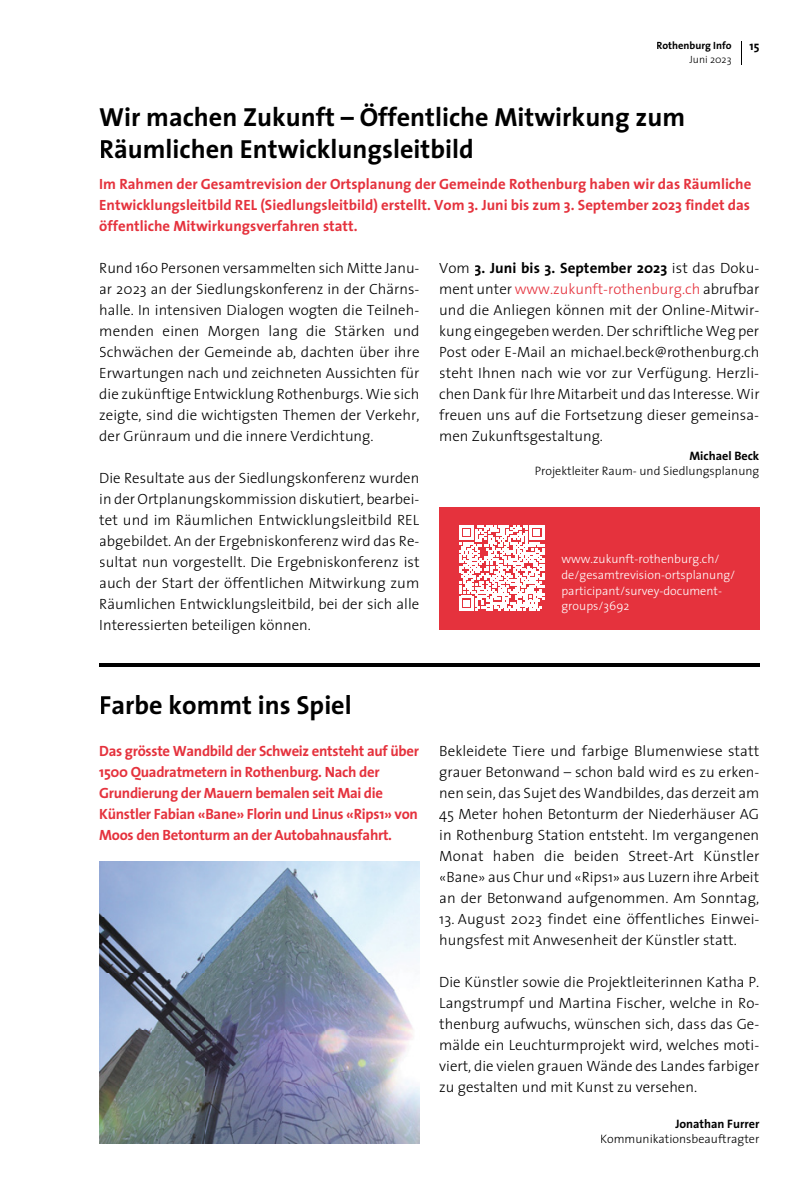
<style>
.page{position:relative;width:809px;height:1191px;background:#fff}
.page>*{position:absolute;margin:0;border:0;box-sizing:border-box;transform-origin:0 0}
.t1{font:700 26.25px/31.5px "The Sans";color:#000}
.t2{font:300 14.88px/21px "The Sans";color:#000;text-align:justify}
.t3{font:700 14.88px/21px "The Sans";letter-spacing:-.02em;color:#e5323d}
.t4{font:300 12.25px/15.8px "The Sans";color:#fff}
.t5{font:300 12.25px "The Sans";color:#000}
.t6{font:700 12.25px "The Sans";color:#000}
.t7{font:700 10.5px "The Sans";color:#000}
.t8{font:300 10.5px "The Sans";color:#000}
.s1{font-weight:700}
.s2{color:#e5323d}
</style>
<div class="page">
<img style="left:99px;top:861px;width:320px;height:282px">
<div style="left:439px;top:507px;width:320px;height:123px;background:#e5323d"></div>
<svg style="left:459px;top:525px;width:85px;height:85px"></svg>
<hr style="left:99px;top:663px;width:660px;height:4px;background:#000">
<p class="t7" style="left:656px;top:37px;width:77px">Rothenburg Info</p>
<p class="t8" style="left:689px;top:51px;width:44px">Juni 2023</p>
<p class="t6" style="left:749px;top:36px;width:11px">15</p>
<h1 class="t1" style="left:99px;top:101px;width:587px">Wir machen Zukunft – Öffentliche Mitwirkung zum<br>Räumlichen Entwicklungsleitbild</h1>
<p class="t3" style="left:99px;top:173px;width:653px;text-align:justify">Im Rahmen der Gesamtrevision der Ortsplanung der Gemeinde Rothenburg haben wir das Räumliche Entwicklungsleitbild REL (Siedlungsleitbild) erstellt. Vom 3. Juni bis zum 3. September 2023 findet das öffentliche Mitwirkungsverfahren statt.</p>
<p class="t2" style="left:439px;top:257px;width:322px">Vom <span class="s1">3. Juni bis 3. September 2023</span> ist das Doku&shy;ment unter <span class="s2">www.zukunft-rothenburg.ch</span> abrufbar und die Anliegen können mit der Online-Mitwir&shy;kung eingegeben werden. Der schriftliche Weg per Post oder E-Mail an michael.beck@rothenburg.ch steht Ihnen nach wie vor zur Verfügung. Herzli&shy;chen Dank für Ihre Mitarbeit und das Interesse. Wir freuen uns auf die Fortsetzung dieser gemeinsa&shy;men Zukunftsgestaltung.</p>
<p class="t6" style="left:689px;top:445px;width:71px">Michael Beck</p>
<p class="t5" style="left:534px;top:460px;width:226px">Projektleiter Raum- und Siedlungsplanung</p>
<p class="t2" style="left:99px;top:257px;width:322px">Rund 160 Personen versammelten sich Mitte Janu&shy;ar 2023 an der Siedlungskonferenz in der Chärns&shy;halle. In intensiven Dialogen wogten die Teilneh&shy;menden einen Morgen lang die Stärken und Schwächen der Gemeinde ab, dachten über ihre Erwartungen nach und zeichneten Aussichten für die zukünftige Entwicklung Rothenburgs. Wie sich zeigte, sind die wichtigsten Themen der Verkehr, der Grünraum und die innere Verdichtung.</p>
<p class="t2" style="left:99px;top:467px;width:322px">Die Resultate aus der Siedlungskonferenz wurden in der Ortplanungskommission diskutiert, bearbei&shy;tet und im Räumlichen Entwicklungsleitbild REL abgebildet. An der Ergebniskonferenz wird das Re&shy;sultat nun vorgestellt. Die Ergebniskonferenz ist auch der Start der öffentlichen Mitwirkung zum Räumlichen Entwicklungsleitbild, bei der sich alle Interessierten beteiligen können.</p>
<p class="t4" style="left:561px;top:550px;width:175px">www.zukunft-rothenburg.ch/ de/gesamtrevision-ortsplanung/ participant/survey-document&shy;groups/3692</p>
<h1 class="t1" style="left:99px;top:689px;width:254px">Farbe kommt ins Spiel</h1>
<p class="t3" style="left:99px;top:740px;width:321px">Das grösste Wandbild der Schweiz entsteht auf über 1500 Quadrat metern in Rothenburg. Nach der Grundierung der Mauern bemalen seit Mai die Künstler Fabian «Bane» Florin und Linus «Rips1» von Moos den Betonturm an der Autobahnausfahrt.</p>
<p class="t2" style="left:439px;top:740px;width:322px">Bekleidete Tiere und farbige Blumenwiese statt grauer Betonwand – schon bald wird es zu erken&shy;nen sein, das Sujet des Wandbildes, das derzeit am 45 Meter hohen Betonturm der Nieder häuser AG in Rothenburg Station entsteht. Im vergangenen Monat haben die beiden Street-Art Künstler «Bane» aus Chur und «Rips1» aus Luzern ihre Arbeit an der Betonwand aufgenommen. Am Sonntag,</p>
<p class="t2" style="left:439px;top:908px;width:322px">13. August 2023 findet eine öffentliches Einwei&shy;hungsfest mit Anwesenheit der Künstler statt.</p>
<p class="t2" style="left:439px;top:971px;width:322px">Die Künstler sowie die Projektleiterinnen Katha P.<br>Langstrumpf und Martina Fischer, welche in Ro&shy;thenburg aufwuchs, wünschen sich, dass das Ge&shy;mälde ein Leuchturmprojekt wird, welches moti&shy;viert, die vielen grauen Wände des Landes farbiger zu gestalten und mit Kunst zu versehen.</p>
<p class="t6" style="left:675px;top:1113px;width:85px">Jonathan Furrer</p>
<p class="t5" style="left:600px;top:1128px;width:161px">Kommunikationsbeauftragter</p>
</div>
